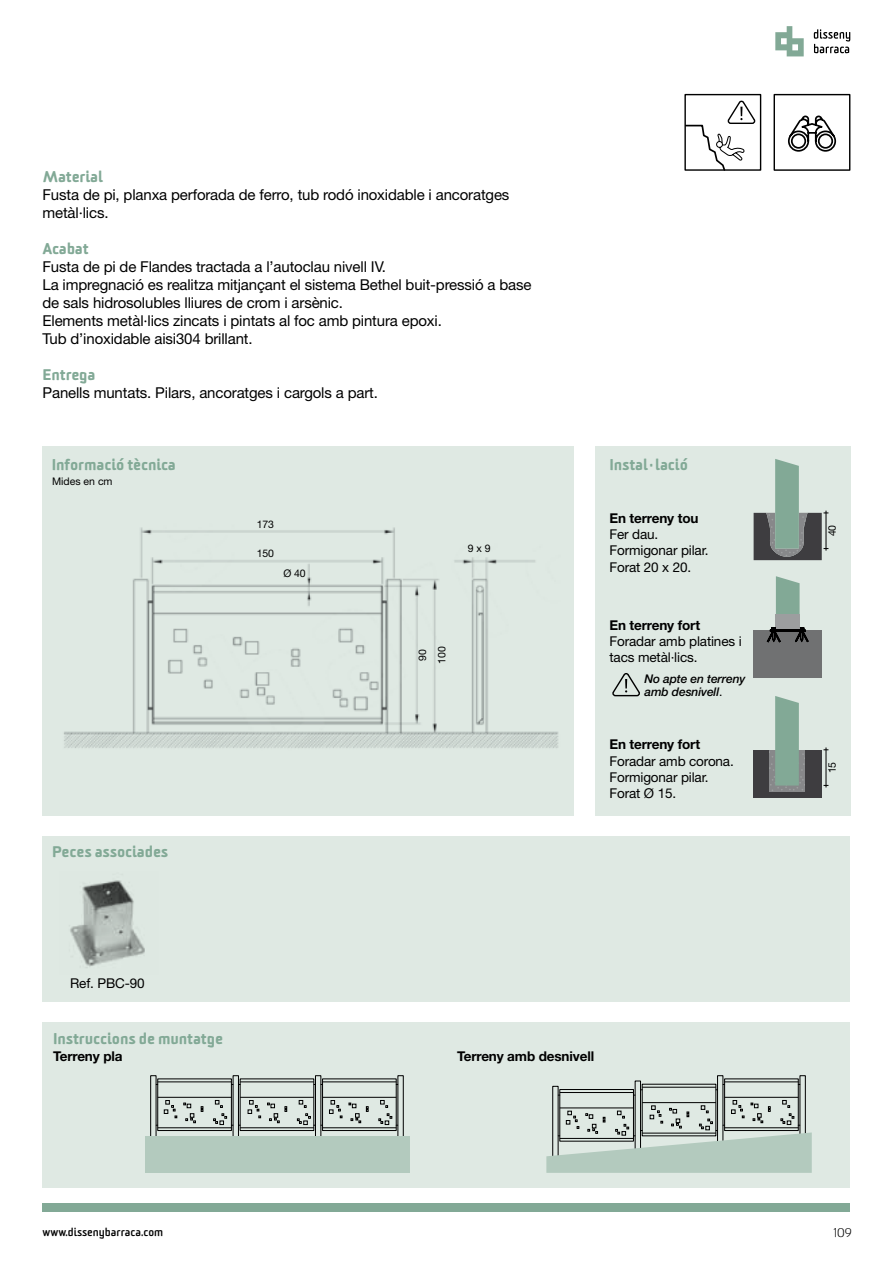
<style>
.page{position:relative;width:893px;height:1263px;background:#fff}
.page>*{position:absolute;margin:0;border:0;box-sizing:border-box;transform-origin:0 0}
.t1{font:15px/18px "Helvetica Neue LT Std";letter-spacing:-.01em;color:#000}
.t2{font:900 15px "Sommet Rounded";letter-spacing:-.01em;color:#82a996}
.t3{font:13.5px/16.2px "Helvetica Neue LT Std";letter-spacing:-.01em;color:#000}
.t4{font:700 13.5px "Helvetica Neue LT Std";letter-spacing:-.01em;color:#000}
.t5{font:italic 500 12px/12px "Helvetica Neue LT Std";letter-spacing:-.01em;color:#000}
.t6{font:300 12px "Sommet Rounded";color:#000}
.t7{font:700 10.95px "Sommet Rounded";color:#000}
.t8{font:10.5px/19.4px "Helvetica Neue LT Std";letter-spacing:-.01em;color:#000}
.s1{font-weight:400;font-style:normal}
</style>
<div class="page">
<div style="left:43px;top:1204px;width:807px;height:8px;background:#82a996"></div>
<svg style="left:775px;top:26px;width:29px;height:30px"></svg>
<svg style="left:814px;top:29px;width:36px;height:24px"></svg>
<div style="left:43px;top:1022px;width:807px;height:166px;background:#dfe9e3"></div>
<div style="left:43px;top:836px;width:807px;height:166px;background:#dfe9e3"></div>
<div style="left:42px;top:446px;width:532px;height:370px;background:#dfe9e3"></div>
<div style="left:158px;top:1079px;width:74px;height:52px;border:1px solid #000"></div>
<div style="left:150px;top:1075px;width:6px;height:72px;border:1px solid #000"></div>
<div style="left:233px;top:1075px;width:6px;height:72px;border:1px solid #000"></div>
<hr style="left:158px;top:1081px;width:73px;height:1px;background:#000">
<hr style="left:158px;top:1097px;width:73px;height:1px;background:#000">
<hr style="left:158px;top:1127px;width:73px;height:1px;background:#000">
<svg style="left:164px;top:1100px;width:13px;height:18px"></svg>
<svg style="left:184px;top:1103px;width:19px;height:20px"></svg>
<svg style="left:213px;top:1100px;width:20px;height:26px"></svg>
<div style="left:635px;top:1081px;width:6px;height:76px;border:1px solid #000"></div>
<div style="left:240px;top:1079px;width:74px;height:52px;border:1px solid #000"></div>
<div style="left:315px;top:1075px;width:6px;height:72px;border:1px solid #000"></div>
<hr style="left:240px;top:1081px;width:74px;height:1px;background:#000">
<hr style="left:240px;top:1097px;width:74px;height:1px;background:#000">
<hr style="left:240px;top:1127px;width:74px;height:1px;background:#000">
<svg style="left:248px;top:1100px;width:13px;height:18px"></svg>
<svg style="left:267px;top:1103px;width:12px;height:20px"></svg>
<svg style="left:297px;top:1100px;width:18px;height:26px"></svg>
<div style="left:717px;top:1075px;width:6px;height:77px;border:1px solid #000"></div>
<div style="left:322px;top:1079px;width:74px;height:52px;border:1px solid #000"></div>
<hr style="left:323px;top:1081px;width:73px;height:1px;background:#000">
<hr style="left:323px;top:1097px;width:73px;height:1px;background:#000">
<hr style="left:323px;top:1127px;width:73px;height:1px;background:#000">
<svg style="left:329px;top:1100px;width:13px;height:18px"></svg>
<svg style="left:349px;top:1103px;width:19px;height:20px"></svg>
<svg style="left:379px;top:1100px;width:19px;height:26px"></svg>
<hr style="left:725px;top:1081px;width:73px;height:1px;background:#000">
<div style="left:145px;top:1136px;width:265px;height:36px;background:#b3cabe"></div>
<svg style="left:546px;top:1084px;width:266px;height:89px"></svg>
<div style="left:684px;top:94px;width:77px;height:77px;border:1px solid #000"></div>
<svg style="left:684px;top:98px;width:72px;height:73px"></svg>
<div style="left:774px;top:94px;width:76px;height:77px;border:1px solid #000"></div>
<svg style="left:788px;top:115px;width:49px;height:37px"></svg>
<div style="left:595px;top:446px;width:255px;height:370px;background:#dfe9e3"></div>
<div style="left:754px;top:750px;width:68px;height:47px;background:#3e3d40"></div>
<svg style="left:769px;top:696px;width:36px;height:96px"></svg>
<div style="left:754px;top:630px;width:68px;height:48px;background:#707172"></div>
<svg style="left:767px;top:576px;width:42px;height:66px"></svg>
<img style="left:64px;top:527px;width:495px;height:221px">
<svg style="left:754px;top:459px;width:74px;height:101px"></svg>
<hr style="left:826px;top:747px;width:1px;height:40px;background:#000">
<img style="left:70px;top:880px;width:75px;height:88px">
<svg style="left:612px;top:673px;width:28px;height:24px"></svg>
<p class="t2" style="left:43px;top:167px;width:62px">Material</p>
<p class="t1" style="left:43px;top:185px;width:468px">Fusta de pi, planxa perforada de ferro, tub rodó inoxidable i ancoratges metàl·lics.</p>
<p class="t2" style="left:43px;top:239px;width:48px">Acabat</p>
<p class="t1" style="left:43px;top:257px;width:490px">Fusta de pi de Flandes tractada a l’autoclau nivell IV.<br>La impregnació es realitza mitjançant el sistema Bethel buit-pressió a base de sals hidrosolubles lliures de crom i arsènic.<br>Elements metàl·lics zincats i pintats al foc amb pintura epoxi.<br>Tub d’inoxidable aisi304 brillant.</p>
<p class="t2" style="left:43px;top:365px;width:55px">Entrega</p>
<p class="t1" style="left:43px;top:383px;width:337px">Panells muntats. Pilars, ancoratges i cargols a part.</p>
<p class="t2" style="left:52px;top:455px;width:126px">Informació tècnica</p>
<p class="t8" style="left:52px;top:471px;width:62px">Mides en cm</p>
<p class="t8" style="left:257px;top:515px;width:19px">173</p>
<p class="t8" style="left:257px;top:543px;width:19px">150</p>
<p class="t8" style="left:283px;top:564px;width:24px">Ø 40</p>
<p class="t2" style="left:52px;top:842px;width:118px">Peces associades</p>
<p class="t8" style="left:468px;top:539px;width:24px">9 x 9</p>
<p class="t8" style="left:413px;top:664px;width:19px;rotate:-90deg">90<br>100</p>
<p class="t2" style="left:609px;top:455px;width:80px">Instal·lació</p>
<p class="t4" style="left:609px;top:510px;width:91px">En terreny tou</p>
<p class="t3" style="left:609px;top:526px;width:101px">Fer dau.<br>Formigonar pilar.<br>Forat 20 x 20.</p>
<p class="t4" style="left:609px;top:617px;width:92px">En terreny fort</p>
<p class="t3" style="left:609px;top:633px;width:134px">Foradar amb platines i tacs metàl·lics.</p>
<p class="t5" style="left:644px;top:673px;width:103px">No apte en terreny amb desnivell<span class="s1">.</span></p>
<p class="t4" style="left:609px;top:736px;width:92px">En terreny fort</p>
<p class="t3" style="left:609px;top:752px;width:126px">Foradar amb corona.<br>Formigonar pilar.<br>Forat Ø 15.</p>
<p class="t3" style="left:70px;top:975px;width:76px">Ref. PBC-90</p>
<p class="t2" style="left:53px;top:1028px;width:171px">Instruccions de muntatge</p>
<p class="t4" style="left:53px;top:1048px;width:71px">Terreny pla</p>
<p class="t4" style="left:457px;top:1048px;width:139px">Terreny amb desnivell</p>
<p class="t8" style="left:822px;top:536px;width:13px;rotate:-90deg">40</p>
<p class="t8" style="left:822px;top:773px;width:13px;rotate:-90deg">15</p>
<p class="t7" style="left:43px;top:1225px;width:122px">www.dissenybarraca.com</p>
<p class="t6" style="left:833px;top:1224px;width:20px">109</p>
</div>
